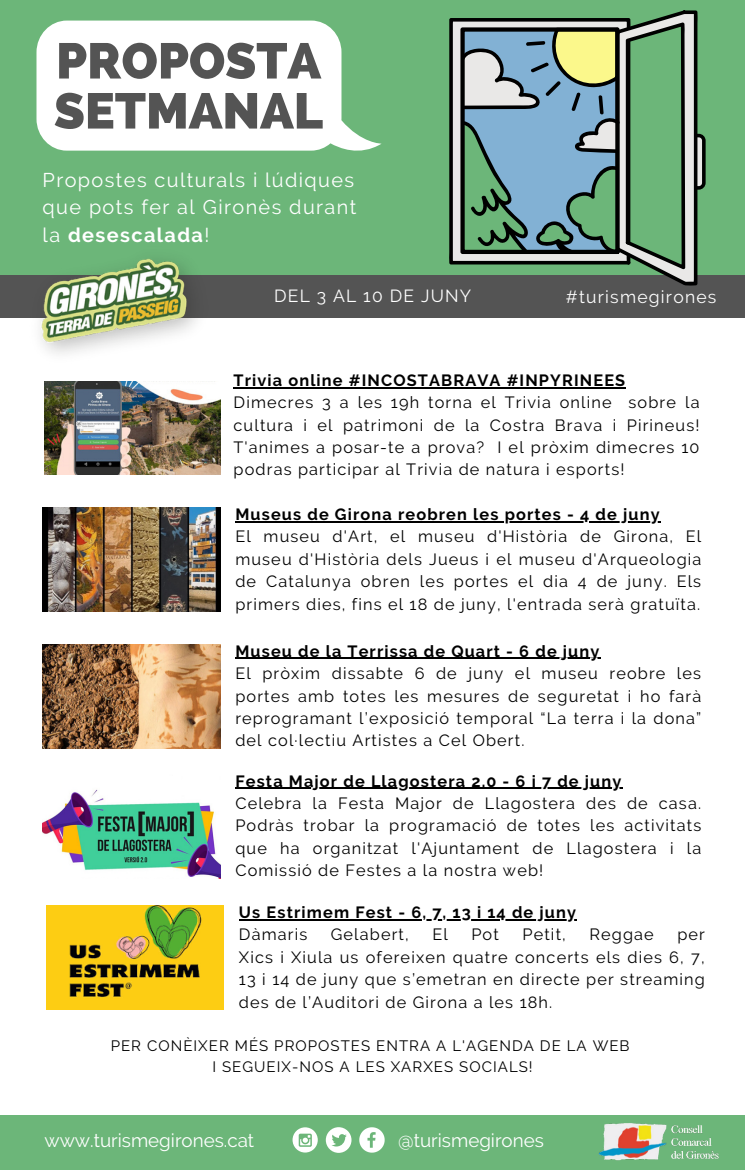
<style>
.page{position:relative;width:745px;height:1170px;background:#fff}
.page>*{position:absolute;margin:0;border:0;box-sizing:border-box;transform-origin:0 0}
.t1{font:800 50px/50px "Raleway";color:#545454}
.t2{font:19.88px/27.5px "Raleway";letter-spacing:.07em;color:#fff;text-align:justify}
.t3{font:18.75px "Raleway";color:#fff}
.t4{font:17.5px "Raleway";letter-spacing:.07em;color:#fff}
.t5{font:16.25px/22.4px "Raleway";letter-spacing:.07em;color:#000;text-align:justify}
.t6{font:700 16.25px "Raleway";letter-spacing:.07em;color:#000}
.t7{font:15px/21px "Raleway";letter-spacing:.07em;color:#000;text-align:center}
.s1{font-weight:700}
</style>
<div class="page">
<div style="left:0;top:1115px;width:744px;height:54px;background:#6cb679"></div>
<svg style="left:292px;top:1126px;width:26px;height:26px"></svg>
<svg style="left:298px;top:1133px;width:14px;height:13px"></svg>
<div style="left:326px;top:1126px;width:25px;height:26px;background:#fff;border-radius:50%"></div>
<svg style="left:332px;top:1134px;width:14px;height:12px"></svg>
<svg style="left:359px;top:1127px;width:25px;height:25px"></svg>
<div style="left:0;top:0;width:744px;height:283px;background:#6cb679"></div>
<div style="left:0;top:274px;width:744px;height:43px;background:#545454"></div>
<svg style="left:449px;top:18px;width:11px;height:247px;background:#959694"></svg>
<svg style="left:460px;top:10px;width:245px;height:275px"></svg>
<svg style="left:36px;top:21px;width:345px;height:130px;background:#ecf6ee"></svg>
<img style="left:43px;top:789px;width:177px;height:88px">
<hr style="left:235px;top:787px;width:267px;height:1px;background:#000">
<hr style="left:502px;top:787px;width:120px;height:1px;background:#000">
<img style="left:43px;top:507px;width:177px;height:104px">
<hr style="left:235px;top:521px;width:327px;height:1px;background:#000">
<hr style="left:562px;top:521px;width:98px;height:1px;background:#000">
<img style="left:43px;top:644px;width:177px;height:104px">
<hr style="left:235px;top:657px;width:271px;height:2px;background:#000">
<hr style="left:506px;top:657px;width:94px;height:2px;background:#000">
<img style="left:20px;top:259px;width:189px;height:95px">
<img style="left:46px;top:905px;width:178px;height:104px">
<hr style="left:239px;top:918px;width:159px;height:1px;background:#000">
<hr style="left:398px;top:918px;width:179px;height:1px;background:#000">
<img style="left:598px;top:1123px;width:121px;height:38px">
<img style="left:44px;top:382px;width:177px;height:92px">
<hr style="left:233px;top:387px;width:393px;height:1px;background:#000">
<h1 class="t1" style="left:54px;top:36px;width:270px">PROPOSTA<br>SETMANAL</h1>
<p class="t2" style="left:43px;top:166px;width:315px">Propostes culturals i lúdiques que pots fer al Gironès durant la <span class="s1">desescalada</span>!</p>
<p class="t4" style="left:274px;top:285px;width:199px">DEL 3 AL 10 DE JUNY</p>
<p class="t4" style="left:565px;top:287px;width:152px">#turismegirones</p>
<p class="t6" style="left:233px;top:370px;width:393px">Trivia online #INCOSTABRAVA #INPYRINEES</p>
<p class="t5" style="left:233px;top:391px;width:467px">Dimecres 3 a les 19h torna el Trivia online sobre la cultura i el patrimoni de la Costra Brava i Pirineus!<br>T'animes a posar-te a prova? I el pròxim dimecres 10 podras participar al Trivia de natura i esports!</p>
<p class="t6" style="left:235px;top:504px;width:425px">Museus de Girona reobren les portes - 4 de juny</p>
<p class="t5" style="left:235px;top:525px;width:467px">El museu d'Art, el museu d'Història de Girona, El museu d'Història dels Jueus i el museu d'Arqueologia de Catalunya obren les portes el dia 4 de juny. Els primers dies, fins el 18 de juny, l'entrada serà gratuïta.</p>
<p class="t6" style="left:235px;top:641px;width:365px">Museu de la Terrissa de Quart - 6 de juny</p>
<p class="t5" style="left:235px;top:662px;width:467px">El pròxim dissabte 6 de juny el museu reobre les portes amb totes les mesures de seguretat i ho farà reprogramant l’exposició temporal “La terra i la dona” del col·lectiu Artistes a Cel Obert.</p>
<p class="t6" style="left:235px;top:771px;width:387px">Festa Major de Llagostera 2.0 - 6 i 7 de juny</p>
<p class="t5" style="left:235px;top:791px;width:467px">Celebra la Festa Major de Llagostera des de casa.<br>Podràs trobar la programació de totes les activitats que ha organitzat l'Ajuntament de Llagostera i la Comissió de Festes a la nostra web!</p>
<p class="t6" style="left:239px;top:902px;width:338px">Us Estrimem Fest - 6, 7, 13 i 14 de juny</p>
<p class="t5" style="left:239px;top:923px;width:70px">Dàmaris</p>
<p class="t5" style="left:331px;top:923px;width:79px">Gelabert,</p>
<p class="t5" style="left:432px;top:923px;width:17px">El</p>
<p class="t5" style="left:471px;top:923px;width:29px">Pot</p>
<p class="t5" style="left:522px;top:923px;width:45px">Petit,</p>
<p class="t5" style="left:589px;top:923px;width:66px">Reggae</p>
<p class="t5" style="left:239px;top:923px;width:467px;text-indent:438px">per Xics i Xiula us ofereixen quatre concerts els dies 6, 7, 13 i 14 de juny que s’emetran en directe per streaming des de l’Auditori de Girona a les 18h.</p>
<p class="t7" style="left:111px;top:1034px;width:520px">PER CONÈIXER MÉS PROPOSTES ENTRA A L'AGENDA DE LA WEB<br>I SEGUEIX-NOS A LES XARXES SOCIALS!</p>
<p class="t3" style="left:44px;top:1128px;width:211px">www.turismegirones.cat</p>
<p class="t3" style="left:398px;top:1128px;width:147px">@turismegirones</p>
</div>
